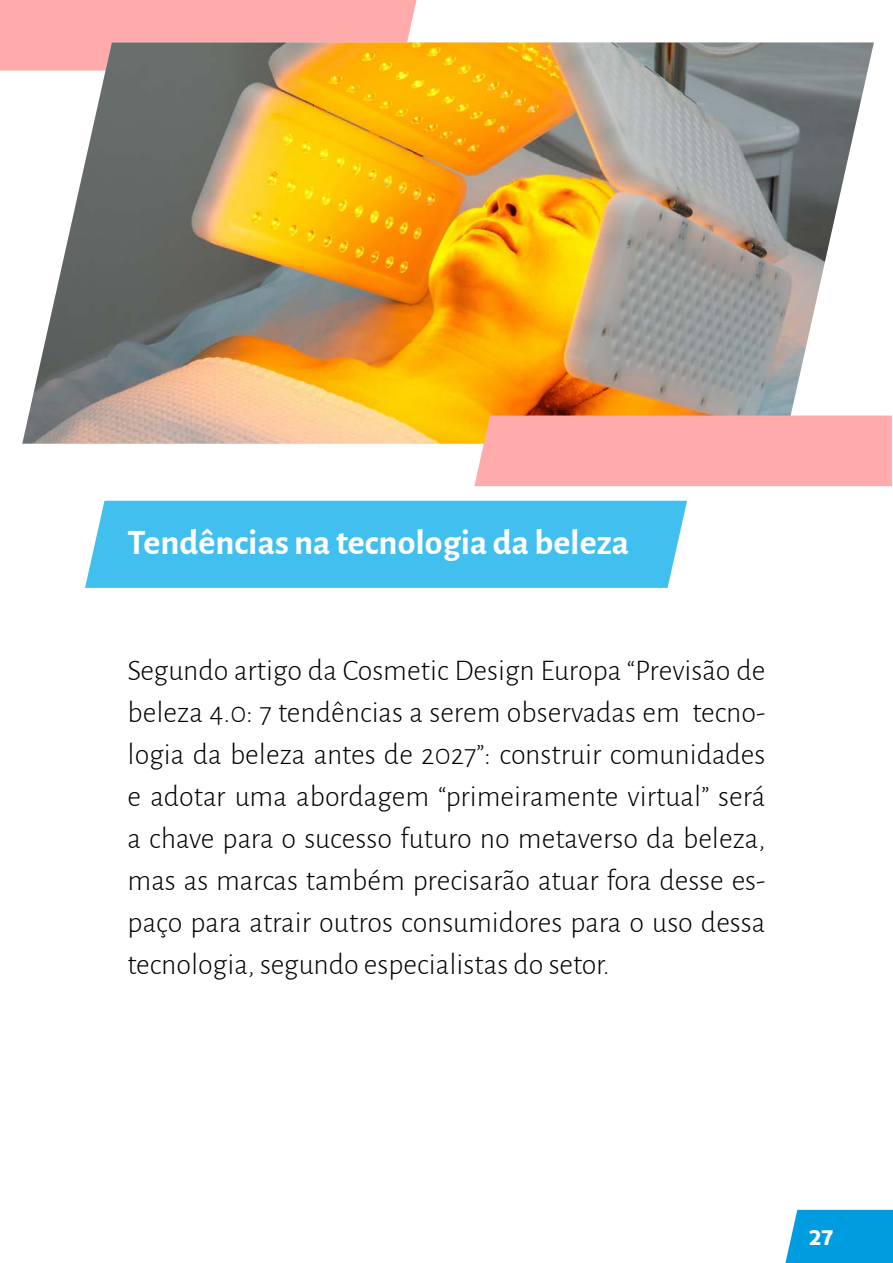
<style>
.page{position:relative;width:893px;height:1263px;background:#fff}
.page>*{position:absolute;margin:0;border:0;box-sizing:border-box;transform-origin:0 0}
.t1{font:700 36px "Alegreya Sans";color:#fff}
.t2{font:300 30px/42px "Alegreya Sans";color:#000;text-align:justify}
.t3{font:900 21px "Campuni";color:#fff}
</style>
<div class="page">
<div style="left:785px;top:1210px;width:108px;height:53px;background:#009ce0"></div>
<div style="left:0;top:0;width:417px;height:71px;background:#ffabab"></div>
<img style="left:22px;top:43px;width:852px;height:401px">
<div style="left:474px;top:416px;width:418px;height:70px;background:#ffabab"></div>
<div style="left:85px;top:501px;width:602px;height:87px;background:#41c0f0"></div>
<p class="t1" style="left:128px;top:516px;width:503px">Tendências na tecnologia da beleza</p>
<p class="t2" style="left:128px;top:648px;width:639px">Segundo artigo da Cosmetic Design Europa “Previsão de beleza 4.0: 7 tendências a serem observadas em tecno&shy;logia da beleza antes de 2027”: construir comunidades e adotar uma abordagem “primeiramente virtual” será a chave para o sucesso futuro no metaverso da beleza, mas as marcas também precisarão atuar fora desse es&shy;paço para atrair outros consumidores para o uso dessa tecnologia, segundo especialistas do setor.</p>
<p class="t3" style="left:809px;top:1223px;width:26px">27</p>
</div>
